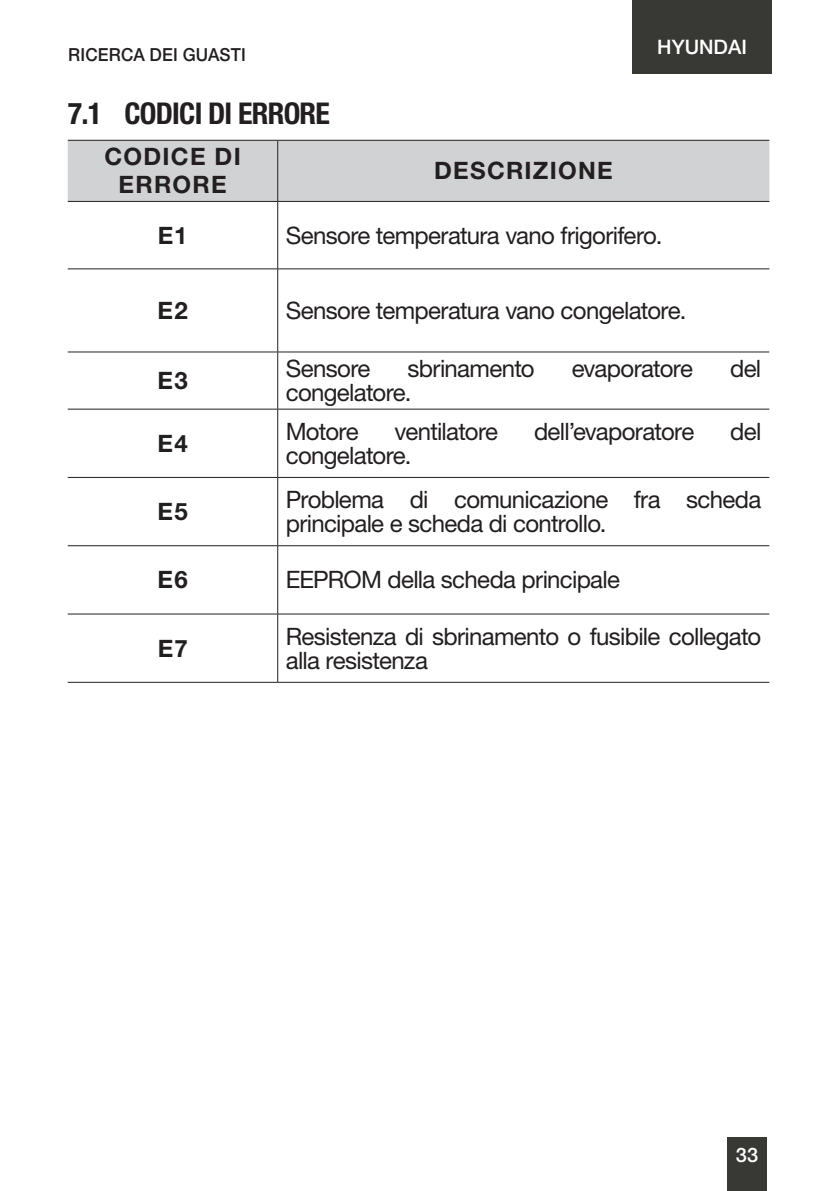
<style>
.page{position:relative;width:840px;height:1191px;background:#fff}
.page>*{position:absolute;margin:0;border:0;box-sizing:border-box;transform-origin:0 0}
.t1{font:700 condensed 30px "Helvetica Neue LT Std";letter-spacing:-.025em;color:#231f20}
.Body{font:24px/24px "Helvetica Neue LT Std";letter-spacing:-.03em;color:#231f20}
.Body_Table_Bold{font:700 24px/28px "Helvetica Neue LT Std";letter-spacing:.055em;color:#231f20;text-align:center}
.t2{font:500 20px "Helvetica Neue LT Std";color:#fff}
.t3{font:500 18px "Helvetica Neue LT Std";letter-spacing:.01em;color:#231f20;scale:.95 1}
</style>
<div class="page">
<div style="left:632px;top:0;width:139px;height:74px;background:#383935"></div>
<div style="left:727px;top:1137px;width:39px;height:54px;background:#383935"></div>
<div style="left:68px;top:141px;width:700px;height:60px;background:#d1d2d4"></div>
<hr style="left:68px;top:140px;width:209px;height:1px;background:#231f20">
<hr style="left:277px;top:140px;width:492px;height:1px;background:#231f20">
<hr style="left:277px;top:140px;width:1px;height:61px;background:#231f20">
<hr style="left:68px;top:201px;width:209px;height:1px;background:#231f20">
<hr style="left:277px;top:201px;width:492px;height:1px;background:#231f20">
<hr style="left:277px;top:202px;width:1px;height:67px;background:#231f20">
<hr style="left:68px;top:268px;width:209px;height:1px;background:#231f20">
<hr style="left:277px;top:268px;width:492px;height:1px;background:#231f20">
<hr style="left:277px;top:269px;width:1px;height:83px;background:#231f20">
<hr style="left:68px;top:352px;width:209px;height:1px;background:#231f20">
<hr style="left:277px;top:352px;width:492px;height:1px;background:#231f20">
<hr style="left:277px;top:352px;width:1px;height:57px;background:#231f20">
<hr style="left:68px;top:409px;width:209px;height:1px;background:#231f20">
<hr style="left:277px;top:409px;width:492px;height:1px;background:#231f20">
<hr style="left:277px;top:409px;width:1px;height:68px;background:#231f20">
<hr style="left:68px;top:477px;width:209px;height:1px;background:#231f20">
<hr style="left:277px;top:477px;width:492px;height:1px;background:#231f20">
<hr style="left:277px;top:478px;width:1px;height:67px;background:#231f20">
<hr style="left:68px;top:545px;width:209px;height:1px;background:#231f20">
<hr style="left:277px;top:545px;width:492px;height:1px;background:#231f20">
<hr style="left:277px;top:546px;width:1px;height:68px;background:#231f20">
<hr style="left:68px;top:613px;width:209px;height:1px;background:#231f20">
<hr style="left:277px;top:613px;width:492px;height:1px;background:#231f20">
<hr style="left:277px;top:614px;width:1px;height:68px;background:#231f20">
<hr style="left:68px;top:682px;width:209px;height:1px;background:#231f20">
<hr style="left:277px;top:682px;width:492px;height:1px;background:#231f20">
<p class="t3" style="left:68px;top:44px;width:188px">RICERCA DEI GUASTI</p>
<p class="t1" style="left:68px;top:95px;width:263px">7.1 CODICI DI ERRORE</p>
<p class="Body_Table_Bold" style="left:104px;top:142px;width:138px">CODICE DI<br>ERRORE</p>
<p class="Body_Table_Bold" style="left:434px;top:156px;width:180px">DESCRIZIONE</p>
<p class="t2" style="left:657px;top:35px;width:91px">HYUNDAI</p>
<p class="Body_Table_Bold" style="left:158px;top:221px;width:31px">E1</p>
<p class="Body" style="left:285px;top:223px;width:378px">Sensore temperatura vano frigorifero.</p>
<p class="Body_Table_Bold" style="left:157px;top:296px;width:32px">E2</p>
<p class="Body" style="left:285px;top:298px;width:402px">Sensore temperatura vano congelatore.</p>
<p class="Body_Table_Bold" style="left:157px;top:366px;width:32px">E3</p>
<p class="Body_Table_Bold" style="left:157px;top:429px;width:32px">E4</p>
<p class="Body_Table_Bold" style="left:157px;top:497px;width:32px">E5</p>
<p class="Body" style="left:285px;top:356px;width:86px">Sensore</p>
<p class="Body" style="left:407px;top:356px;width:128px">sbrinamento</p>
<p class="Body" style="left:571px;top:356px;width:123px">evaporatore</p>
<p class="Body" style="left:729px;top:356px;width:33px">del</p>
<p class="Body" style="left:285px;top:380px;width:127px">congelatore.</p>
<p class="Body" style="left:285px;top:419px;width:74px">Motore</p>
<p class="Body" style="left:394px;top:419px;width:105px">ventilatore</p>
<p class="Body" style="left:533px;top:419px;width:162px">dell’evaporatore</p>
<p class="Body" style="left:729px;top:419px;width:33px">del</p>
<p class="Body" style="left:285px;top:443px;width:127px">congelatore.</p>
<p class="Body" style="left:285px;top:487px;width:477px">Problema di comunicazione fra scheda principale e scheda di controllo.</p>
<p class="Body_Table_Bold" style="left:157px;top:565px;width:32px">E6</p>
<p class="Body" style="left:285px;top:567px;width:335px">EEPROM della scheda principale</p>
<p class="Body_Table_Bold" style="left:158px;top:633px;width:31px">E7</p>
<p class="Body" style="left:285px;top:624px;width:477px">Resistenza di sbrinamento o fusibile collegato alla resistenza</p>
<p class="t2" style="left:735px;top:1142px;width:24px">33</p>
</div>
